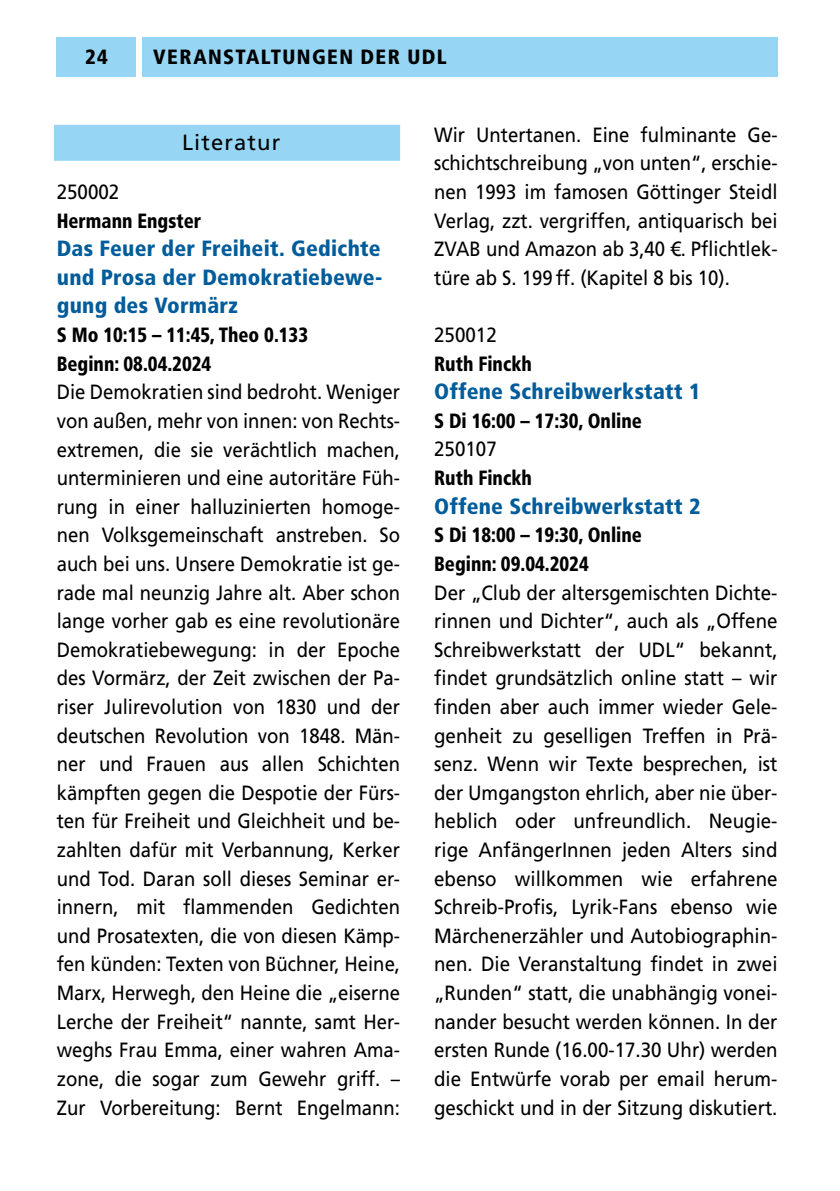
<style>
.page{position:relative;width:840px;height:1191px;background:#fff}
.page>*{position:absolute;margin:0;border:0;box-sizing:border-box;transform-origin:0 0}
.t1{font:900 condensed 22px/28.6px "Frutiger LT Std";letter-spacing:.01em;color:#005c9a;text-align:justify}
.t2{font:22px "Frutiger LT Std";letter-spacing:.05em;color:#000}
.t3{font:20.6px/28.6px "Frutiger LT Std";color:#000;text-align:justify;scale:.9 1}
.t4{font:20.6px/28.6px "Frutiger LT Std";color:#000;text-align:justify;scale:.91 1}
.t5{font:900 condensed 20.6px/28.6px "Frutiger LT Std";color:#000;scale:.91 1}
.t6{font:900 condensed 20.6px "Frutiger LT Std";letter-spacing:.065em;color:#000}
.t7{font:900 condensed 20.6px "Frutiger LT Std";color:#000}
</style>
<div class="page">
<div style="left:57px;top:37px;width:79px;height:40px;background:#96d6f4"></div>
<div style="left:142px;top:37px;width:635px;height:40px;background:#96d6f4"></div>
<div style="left:54px;top:125px;width:346px;height:36px;background:#96d6f4"></div>
<p class="t7" style="left:85px;top:44px;width:24px">24</p>
<p class="t6" style="left:153px;top:44px;width:295px">VERANSTALTUNGEN DER UDL</p>
<p class="t2" style="left:182px;top:129px;width:100px">Literatur</p>
<p class="t4" style="left:57px;top:178px;width:70px">250002</p>
<p class="t5" style="left:57px;top:206px;width:160px">Hermann Engster</p>
<p class="t1" style="left:57px;top:234px;width:327px">Das Feuer der Freiheit. Gedichte und Prosa der Demokratiebewe&shy;gung des Vormärz</p>
<p class="t5" style="left:57px;top:320px;width:277px">S Mo 10:15 – 11:45, Theo 0.133<br>Beginn: 08.04.2024</p>
<p class="t3" style="left:57px;top:378px;width:383px">Die Demokratien sind bedroht. Weniger von außen, mehr von innen: von Rechts&shy;extremen, die sie verächtlich machen, unterminieren und eine autoritäre Füh&shy;rung in einer halluzinierten homoge&shy;nen Volksgemeinschaft anstreben. So auch bei uns. Unsere Demokratie ist ge&shy;rade mal neunzig Jahre alt. Aber schon lange vorher gab es eine revolutionäre Demokratiebewegung: in der Epoche des Vormärz, der Zeit zwischen der Pa&shy;riser Julirevolution von 1830 und der deutschen Revolution von 1848. Män&shy;ner und Frauen aus allen Schichten kämpften gegen die Despotie der Fürs&shy;ten für Freiheit und Gleichheit und be&shy;zahlten dafür mit Verbannung, Kerker und Tod. Daran soll dieses Seminar er&shy;innern, mit flammenden Gedichten und Prosatexten, die von diesen Kämp&shy;fen künden: Texten von Büchner, Heine, Marx, Herwegh, den Heine die „eiserne Lerche der Freiheit“ nannte, samt Her&shy;weghs Frau Emma, einer wahren Ama&shy;zone, die sogar zum Gewehr griff. – Zur Vorbereitung: Bernt Engelmann:</p>
<p class="t3" style="left:434px;top:120px;width:383px">Wir Untertanen. Eine fulminante Ge&shy;schichtschreibung „von unten“, erschie&shy;nen 1993 im famosen Göttinger Steidl Verlag, zzt. vergriffen, antiquarisch bei ZVAB und Amazon ab 3,40 €. Pflichtlek&shy;türe ab S. 199 ff. (Kapitel 8 bis 10).</p>
<p class="t4" style="left:434px;top:321px;width:70px">250012</p>
<p class="t5" style="left:434px;top:349px;width:109px">Ruth Finckh</p>
<p class="t1" style="left:434px;top:377px;width:268px">Offene Schreibwerkstatt 1</p>
<p class="t5" style="left:434px;top:406px;width:230px">S Di 16:00 – 17:30, Online</p>
<p class="t4" style="left:434px;top:435px;width:70px">250107</p>
<p class="t5" style="left:434px;top:463px;width:109px">Ruth Finckh</p>
<p class="t1" style="left:434px;top:492px;width:268px">Offene Schreibwerkstatt 2</p>
<p class="t5" style="left:434px;top:521px;width:230px">S Di 18:00 – 19:30, Online<br>Beginn: 09.04.2024</p>
<p class="t4" style="left:434px;top:578px;width:378px">Der „Club der altersgemischten Dichte&shy;rinnen und Dichter“, auch als „Offene Schreibwerkstatt der UDL“ bekannt, findet grundsätzlich online statt – wir finden aber auch immer wieder Gele&shy;genheit zu geselligen Treffen in Prä&shy;senz. Wenn wir Texte besprechen, ist der Umgangston ehrlich, aber nie über&shy;heblich oder unfreundlich. Neugie&shy;rige AnfängerInnen jeden Alters sind ebenso willkommen wie erfahrene Schreib-Profis, Lyrik-Fans ebenso wie Märchenerzähler und Autobiographin&shy;nen. Die Veranstaltung findet in zwei „Runden“ statt, die unabhängig vonei&shy;nander besucht werden können. In der ersten Runde (16.00-17.30 Uhr) werden die Entwürfe vorab per email herum&shy;geschickt und in der Sitzung diskutiert.</p>
</div>
